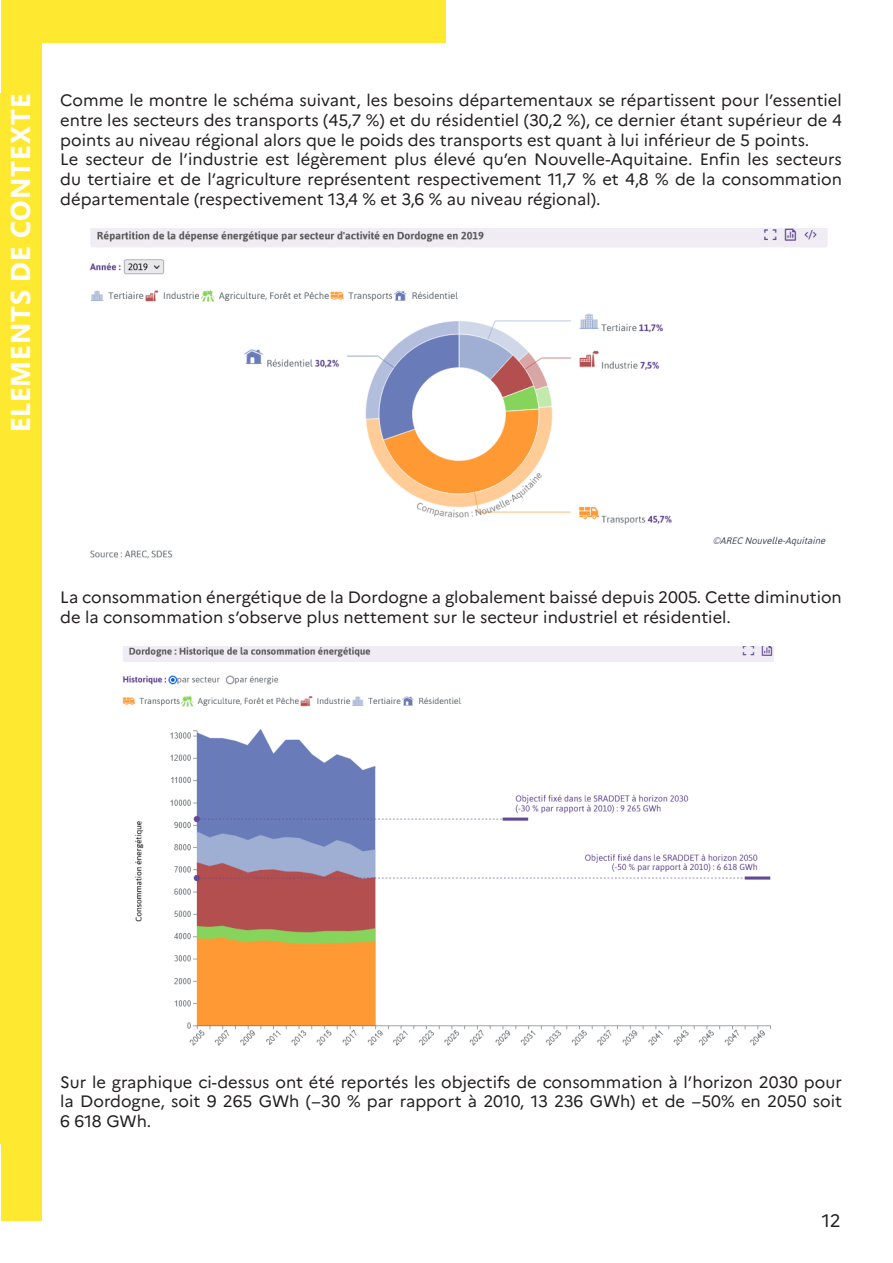
<style>
.page{position:relative;width:893px;height:1263px;background:#fff}
.page>*{position:absolute;margin:0;border:0;box-sizing:border-box;transform-origin:0 0}
.t1{font:700 27px "Segoe UI";letter-spacing:.035em;color:#fff}
.t2{font:18px "Marianne";color:#231f20}
.t3{font:16.5px/19.8px "Marianne";color:#231f20;text-align:justify}
</style>
<div class="page">
<div style="left:1px;top:1px;width:445px;height:42px;background:#ffe930"></div>
<div style="left:1px;top:0;width:41px;height:1220px;background:#ffe930"></div>
<div style="left:0;top:94px;width:41px;height:1049px;background:#ffe930"></div>
<img style="left:89px;top:228px;width:739px;height:331px">
<img style="left:122px;top:646px;width:651px;height:400px">
<h1 class="t1" style="left:-5px;top:432px;width:339px;rotate:-90deg">ELEMENTS DE CONTEXTE</h1>
<p class="t3" style="left:60px;top:90px;width:783px">Comme le montre le schéma suivant, les besoins départementaux se répartissent pour l’essentiel entre les secteurs des transports (45,7 %) et du résidentiel (30,2 %), ce dernier étant supérieur de 4 points au niveau régional alors que le poids des transports est quant à lui inférieur de 5 points.</p>
<p class="t3" style="left:60px;top:150px;width:783px">Le secteur de l’industrie est légèrement plus élevé qu’en Nouvelle-Aquitaine. Enfin les secteurs du tertiaire et de l’agriculture représentent respectivement 11,7 % et 4,8 % de la consommation départementale (respectivement 13,4 % et 3,6 % au niveau régional).</p>
<p class="t3" style="left:60px;top:587px;width:783px">La consommation énergétique de la Dordogne a globalement baissé depuis 2005. Cette diminution de la consommation s’observe plus nettement sur le secteur industriel et résidentiel.</p>
<p class="t3" style="left:60px;top:1072px;width:783px">Sur le graphique ci-dessus ont été reportés les objectifs de consommation à l’horizon 2030 pour la Dordogne, soit 9 265 GWh (−30 % par rapport à 2010, 13 236 GWh) et de −50% en 2050 soit 6 618 GWh.</p>
<p class="t2" style="left:822px;top:1210px;width:20px">12</p>
</div>
